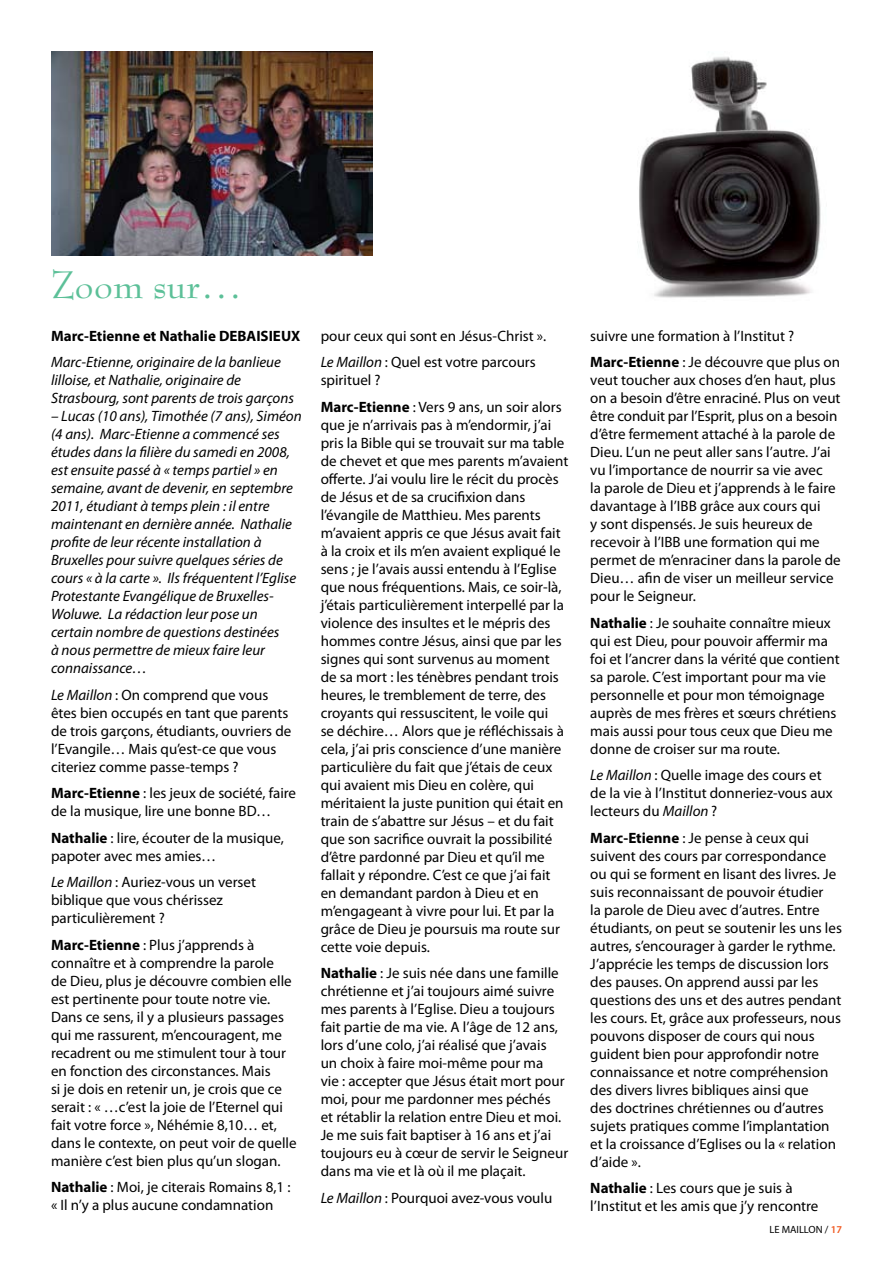
<style>
.page{position:relative;width:893px;height:1263px;background:#fff}
.page>*{position:absolute;margin:0;border:0;box-sizing:border-box;transform-origin:0 0}
.t1{font:42px "Bernhard Modern Std";color:#5cc098}
.t2{font:15px/18px "Myriad Pro";color:#000}
.t3{font:italic 15px/18px "Myriad Pro";color:#000}
.t4{font:700 15px "Myriad Pro";color:#000}
.t5{font:10.5px "Myriad Pro";color:#000}
.s1{font-style:italic}
.s2{font-weight:700}
.s3{font-weight:600;color:#f15a22}
</style>
<div class="page">
<img style="left:51px;top:51px;width:321px;height:204px">
<img style="left:639px;top:57px;width:182px;height:241px">
<h1 class="t1" style="left:51px;top:262px;width:193px">Zoom sur…</h1>
<p class="t4" style="left:51px;top:326px;width:251px">Marc-Etienne et Nathalie DEBAISIEUX</p>
<p class="t3" style="left:51px;top:353px;width:244px">Marc-Etienne, originaire de la banlieue lilloise, et Nathalie, originaire de<br>Strasbourg, sont parents de trois garçons</p>
<p class="t3" style="left:51px;top:407px;width:252px">– Lucas (10 ans), Timothée (7 ans), Siméon (4 ans). Marc-Etienne a commencé ses études dans la filière du samedi en 2008, est ensuite passé à « temps partiel » en semaine, avant de devenir, en septembre 2011, étudiant à temps plein : il entre maintenant en dernière année. Nathalie profite de leur récente installation à Bruxelles pour suivre quelques séries de cours « à la carte ». Ils fréquentent l’Eglise Protestante Evangélique de Bruxelles-Woluwe. La rédaction leur pose un certain nombre de questions destinées<br>à nous permettre de mieux faire leur connaissance…</p>
<p class="t2" style="left:51px;top:686px;width:242px"><span class="s1">Le Maillon</span> : On comprend que vous êtes bien occupés en tant que parents de trois garçons, étudiants, ouvriers de l’Evangile… Mais qu’est-ce que vous citeriez comme passe-temps ?</p>
<p class="t2" style="left:51px;top:784px;width:247px"><span class="s2">Marc-Etienne</span> : les jeux de société, faire de la musique, lire une bonne BD…</p>
<p class="t2" style="left:51px;top:829px;width:234px"><span class="s2">Nathalie</span> : lire, écouter de la musique, papoter avec mes amies…</p>
<p class="t2" style="left:51px;top:873px;width:207px"><span class="s1">Le Maillon</span> : Auriez-vous un verset biblique que vous chérissez particulièrement ?</p>
<p class="t2" style="left:51px;top:936px;width:247px"><span class="s2">Marc-Etienne</span> : Plus j’apprends à connaître et à comprendre la parole<br>de Dieu, plus je découvre combien elle est pertinente pour toute notre vie.<br>Dans ce sens, il y a plusieurs passages qui me rassurent, m’encouragent, me recadrent ou me stimulent tour à tour en fonction des circonstances. Mais<br>si je dois en retenir un, je crois que ce serait : « …c’est la joie de l’Eternel qui fait votre force », Néhémie 8,10… et, dans le contexte, on peut voir de quelle manière c’est bien plus qu’un slogan.</p>
<p class="t2" style="left:51px;top:1178px;width:241px"><span class="s2">Nathalie</span> : Moi, je citerais Romains 8,1 : « Il n’y a plus aucune condamnation</p>
<p class="t2" style="left:321px;top:322px;width:227px;line-height:26.5px">pour ceux qui sont en Jésus-Christ ».<br><span class="s1">Le Maillon</span> : Quel est votre parcours</p>
<p class="t2" style="left:321px;top:367px;width:243px;line-height:26.5px">spirituel ?<br><span class="s2">Marc-Etienne</span> : Vers 9 ans, un soir alors</p>
<p class="t2" style="left:321px;top:416px;width:249px">que je n’arrivais pas à m’endormir, j’ai pris la Bible qui se trouvait sur ma table de chevet et que mes parents m’avaient offerte. J’ai voulu lire le récit du procès de Jésus et de sa crucifixion dans l’évangile de Matthieu. Mes parents m’avaient appris ce que Jésus avait fait à la croix et ils m’en avaient expliqué le sens ; je l’avais aussi entendu à l’Eglise que nous fréquentions. Mais, ce soir-là, j’étais particulièrement interpellé par la violence des insultes et le mépris des hommes contre Jésus, ainsi que par les signes qui sont survenus au moment de sa mort : les ténèbres pendant trois heures, le tremblement de terre, des croyants qui ressuscitent, le voile qui<br>se déchire… Alors que je réfléchissais à cela, j’ai pris conscience d’une manière particulière du fait que j’étais de ceux qui avaient mis Dieu en colère, qui méritaient la juste punition qui était en train de s’abattre sur Jésus – et du fait que son sacrifice ouvrait la possibilité d’être pardonné par Dieu et qu’il me fallait y répondre. C’est ce que j’ai fait en demandant pardon à Dieu et en m’engageant à vivre pour lui. Et par la grâce de Dieu je poursuis ma route sur cette voie depuis.</p>
<p class="t2" style="left:321px;top:964px;width:249px"><span class="s2">Nathalie</span> : Je suis née dans une famille chrétienne et j’ai toujours aimé suivre mes parents à l’Eglise. Dieu a toujours fait partie de ma vie. A l’âge de 12 ans, lors d’une colo, j’ai réalisé que j’avais<br>un choix à faire moi-même pour ma<br>vie : accepter que Jésus était mort pour moi, pour me pardonner mes péchés<br>et rétablir la relation entre Dieu et moi.<br>Je me suis fait baptiser à 16 ans et j’ai toujours eu à cœur de servir le Seigneur dans ma vie et là où il me plaçait.</p>
<p class="t2" style="left:321px;top:1189px;width:233px"><span class="s1">Le Maillon</span> : Pourquoi avez-vous voulu</p>
<p class="t2" style="left:590px;top:322px;width:251px;line-height:26.5px">suivre une formation à l’Institut ?<br><span class="s2">Marc-Etienne</span> : Je découvre que plus on</p>
<p class="t2" style="left:590px;top:371px;width:252px">veut toucher aux choses d’en haut, plus on a besoin d’être enraciné. Plus on veut être conduit par l’Esprit, plus on a besoin d’être fermement attaché à la parole de Dieu. L’un ne peut aller sans l’autre. J’ai vu l’importance de nourrir sa vie avec<br>la parole de Dieu et j’apprends à le faire davantage à l’IBB grâce aux cours qui<br>y sont dispensés. Je suis heureux de recevoir à l’IBB une formation qui me permet de m’enraciner dans la parole de Dieu… afin de viser un meilleur service pour le Seigneur.</p>
<p class="t2" style="left:590px;top:614px;width:251px"><span class="s2">Nathalie</span> : Je souhaite connaître mieux qui est Dieu, pour pouvoir affermir ma foi et l’ancrer dans la vérité que contient sa parole. C’est important pour ma vie personnelle et pour mon témoignage auprès de mes frères et sœurs chrétiens mais aussi pour tous ceux que Dieu me donne de croiser sur ma route.</p>
<p class="t2" style="left:590px;top:766px;width:244px"><span class="s1">Le Maillon</span> : Quelle image des cours et de la vie à l’Institut donneriez-vous aux lecteurs du <span class="s1">Maillon</span> ?</p>
<p class="t2" style="left:590px;top:829px;width:253px"><span class="s2">Marc-Etienne</span> : Je pense à ceux qui suivent des cours par correspondance ou qui se forment en lisant des livres. Je suis reconnaissant de pouvoir étudier<br>la parole de Dieu avec d’autres. Entre étudiants, on peut se soutenir les uns les autres, s’encourager à garder le rythme.<br>J’apprécie les temps de discussion lors des pauses. On apprend aussi par les questions des uns et des autres pendant les cours. Et, grâce aux professeurs, nous pouvons disposer de cours qui nous guident bien pour approfondir notre connaissance et notre compréhension des divers livres bibliques ainsi que<br>des doctrines chrétiennes ou d’autres sujets pratiques comme l’implantation et la croissance d’Eglises ou la « relation d’aide ».</p>
<p class="t2" style="left:590px;top:1179px;width:230px"><span class="s2">Nathalie</span> : Les cours que je suis à l’Institut et les amis que j’y rencontre</p>
<p class="t5" style="left:769px;top:1222px;width:74px">LE MAILLON / <span class="s3">17</span></p>
</div>
